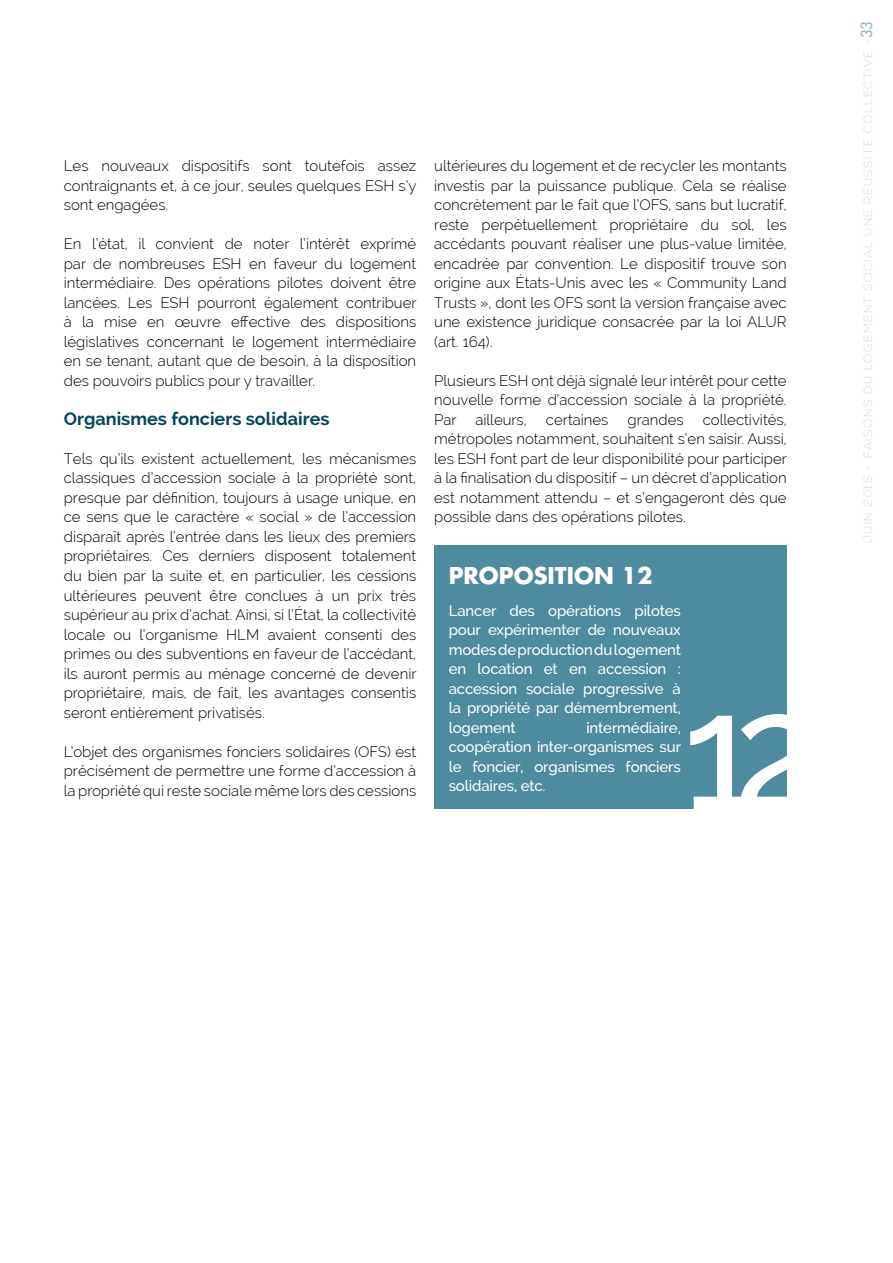
<style>
.page{position:relative;width:893px;height:1263px;background:#fff}
.page>*{position:absolute;margin:0;border:0;box-sizing:border-box;transform-origin:0 0}
.t1{font:500 164.85px "Raleway";color:#fff}
.t2{font:700 22.5px "Futura";color:#fff}
.inter_chap{font:700 18px "Raleway";color:#00485f}
.inter_chap-2{font:300 15px/19.5px "Raleway";color:#000;text-align:justify}
.texte_courant{font:300 15px/19.5px "Raleway";color:#000;text-align:justify}
.t3{font:500 15px/19.5px "Raleway";letter-spacing:-.01em;color:#fff;text-align:justify}
.t4{font:300 12px "Nexa";letter-spacing:.1em;color:#d1e0e8}
.s1{font-family:"Futura";font-weight:400;font-size:15px;color:#88afc1}
</style>
<div class="page">
<div style="left:434px;top:546px;width:353px;height:263px;background:#4e8aa0"></div>
<p class="texte_courant" style="left:64px;top:156px;width:354px">Les nouveaux dispositifs sont toutefois assez contraignants et, à ce jour, seules quelques ESH s’y sont engagées.</p>
<p class="texte_courant" style="left:64px;top:234px;width:354px">En l’état, il convient de noter l’intérêt exprimé par de nombreuses ESH en faveur du logement intermédiaire. Des opérations pilotes doivent être lancées. Les ESH pourront également contribuer à la mise en œuvre effective des dispositions législatives concernant le logement intermédiaire en se tenant, autant que de besoin, à la disposition des pouvoirs publics pour y travailler.</p>
<p class="inter_chap" style="left:64px;top:408px;width:267px">Organismes fonciers solidaires</p>
<p class="inter_chap-2" style="left:64px;top:449px;width:354px">Tels qu’ils existent actuellement, les mécanismes classiques d’accession sociale à la propriété sont, presque par définition, toujours à usage unique, en ce sens que le caractère « social » de l’accession disparaît après l’entrée dans les lieux des premiers propriétaires. Ces derniers disposent totalement du bien par la suite et, en particulier, les cessions ultérieures peuvent être conclues à un prix très supérieur au prix d’achat. Ainsi, si l’État, la collectivité locale ou l’organisme HLM avaient consenti des primes ou des subventions en faveur de l’accédant, ils auront permis au ménage concerné de devenir propriétaire, mais, de fait, les avantages consentis seront entièrement privatisés.</p>
<p class="inter_chap-2" style="left:64px;top:741px;width:354px">L’objet des organismes fonciers solidaires (OFS) est précisément de permettre une forme d’accession à la propriété qui reste sociale même lors des cessions</p>
<p class="inter_chap-2" style="left:434px;top:156px;width:354px">ultérieures du logement et de recycler les montants investis par la puissance publique. Cela se réalise concrètement par le fait que l’OFS, sans but lucratif, reste perpétuellement propriétaire du sol, les accédants pouvant réaliser une plus-value limitée, encadrée par convention. Le dispositif trouve son origine aux États-Unis avec les « Community Land Trusts », dont les OFS sont la version française avec une existence juridique consacrée par la loi ALUR (art. 164).</p>
<p class="texte_courant" style="left:434px;top:371px;width:354px">Plusieurs ESH ont déjà signalé leur intérêt pour cette nouvelle forme d’accession sociale à la propriété.<br>Par</p>
<p class="texte_courant" style="left:434px;top:410px;width:354px;text-indent:269px">collectivités, métropoles notamment, souhaitent s’en saisir. Aussi, les ESH font part de leur disponibilité pour participer à la finalisation du dispositif – un décret d’application est notamment attendu – et s’engageront dès que possible dans des opérations pilotes.</p>
<p class="texte_courant" style="left:475px;top:410px;width:53px">ailleurs,</p>
<p class="texte_courant" style="left:546px;top:410px;width:64px">certaines</p>
<p class="texte_courant" style="left:628px;top:410px;width:58px">grandes</p>
<p class="t2" style="left:449px;top:559px;width:205px">PROPOSITION 12</p>
<p class="t3" style="left:449px;top:601px;width:234px">Lancer des opérations pilotes pour expérimenter de nouveaux modes de production du logement en location et en accession : accession sociale progressive à la propriété par démembrement, logement</p>
<p class="t3" style="left:449px;top:718px;width:234px;text-indent:138px">intermédiaire, coopération inter-organismes sur le foncier, organismes fonciers solidaires, etc.</p>
<p class="t1" style="left:683px;top:656px;width:140px">12</p>
<p class="t4" style="left:861px;top:543px;width:523px;rotate:-90deg">JUIN 2015 - FAISONS DU LOGEMENT SOCIAL UNE RÉUSSITE COLLECTIVE -<span class="s1">33</span></p>
</div>
